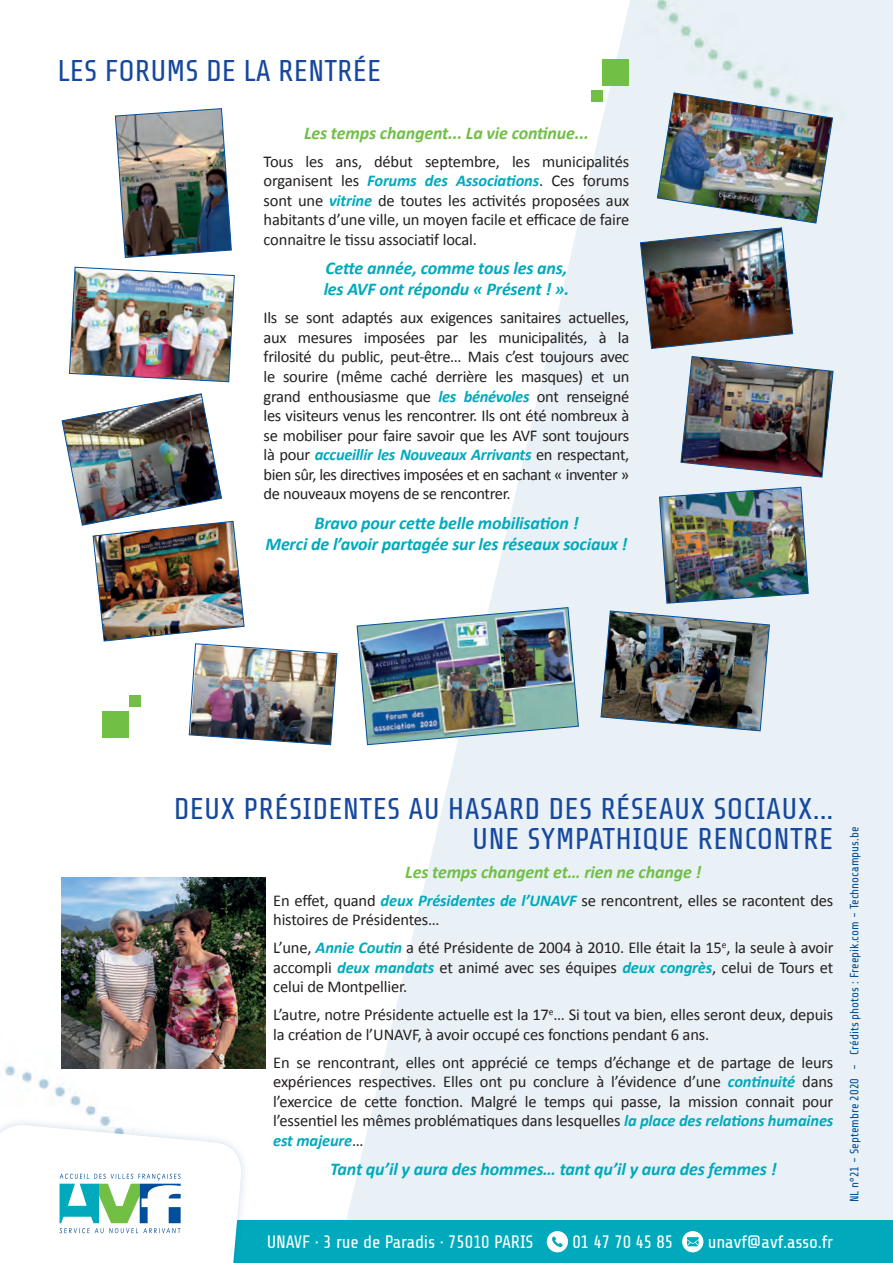
<style>
.page{position:relative;width:893px;height:1263px;background:#fff}
.page>*{position:absolute;margin:0;border:0;box-sizing:border-box;transform-origin:0 0}
.t1{font:30px/30px "Share Tech";letter-spacing:.01em;color:#15489e;text-align:right}
.t2{font:italic 700 18px/21px "Calibri";letter-spacing:-.01em;color:#00aabc}
.t3{font:italic 700 18px "Calibri";letter-spacing:-.01em;color:#71bf44}
.t4{font:18px "Share Tech";letter-spacing:-.01em;color:#fff}
.t5{font:16.5px/19.5px "Calibri";letter-spacing:-.01em;color:#231f20;text-align:justify}
.t6{font:12px "Share Tech";color:#014f9a}
.s1{font-weight:700;font-style:italic;color:#00aabc}
</style>
<div class="page">
<img style="left:4px;top:0;width:889px;height:1220px">
<div style="left:0;top:1220px;width:893px;height:43px;background:#00aabc"></div>
<div style="left:0;top:1116px;width:250px;height:147px;background:#014f9a;opacity:.2"></div>
<svg style="left:0;top:1122px;width:244px;height:141px"></svg>
<img style="left:356px;top:607px;width:223px;height:138px">
<img style="left:69px;top:266px;width:166px;height:116px">
<img style="left:115px;top:108px;width:117px;height:150px">
<img style="left:640px;top:92px;width:193px;height:257px">
<img style="left:600px;top:610px;width:170px;height:122px">
<img style="left:659px;top:486px;width:150px;height:118px">
<img style="left:61px;top:393px;width:277px;height:352px">
<img style="left:680px;top:356px;width:154px;height:122px">
<svg style="left:547px;top:1231px;width:21px;height:21px"></svg>
<svg style="left:682px;top:1231px;width:21px;height:21px"></svg>
<div style="left:602px;top:60px;width:27px;height:26px;background:#71bf44"></div>
<div style="left:591px;top:90px;width:11px;height:12px;background:#71bf44"></div>
<div style="left:102px;top:711px;width:27px;height:27px;background:#71bf44"></div>
<div style="left:129px;top:695px;width:12px;height:12px;background:#71bf44"></div>
<img style="left:61px;top:877px;width:204px;height:192px">
<h1 class="t1" style="left:58px;top:57px;width:325px">LES FORUMS DE LA RENTRÉE</h1>
<p class="t3" style="left:304px;top:122px;width:286px">Les temps changent... La vie continue...</p>
<p class="t5" style="left:264px;top:152px;width:367px">Tous les ans, début septembre, les municipalités organisent les <span class="s1">Forums des Associations</span>. Ces forums sont une <span class="s1">vitrine</span> de toutes les activités proposées aux habitants d’une ville, un moyen facile et efficace de faire connaitre le tissu associatif local.</p>
<p class="t2" style="left:324px;top:258px;width:247px">Cette année, comme tous les ans, les AVF ont répondu « Présent ! ».</p>
<p class="t5" style="left:264px;top:308px;width:367px">Ils se sont adaptés aux exigences sanitaires actuelles, aux mesures imposées par les municipalités, à la frilosité du public, peut-être… Mais c’est toujours avec le sourire (même caché derrière les masques) et un grand enthousiasme que <span class="s1">les bénévoles</span> ont renseigné les visiteurs venus les rencontrer. Ils ont été nombreux à se mobiliser pour faire savoir que les AVF sont toujours là pour <span class="s1">accueillir les Nouveaux Arrivants</span> en respectant, bien sûr, les directives imposées et en sachant « inventer » de nouveaux moyens de se rencontrer.</p>
<p class="t2" style="left:265px;top:512px;width:364px;text-align:center">Bravo pour cette belle mobilisation !<br>Merci de l’avoir partagée sur les réseaux sociaux !</p>
<h1 class="t1" style="left:174px;top:794px;width:661px">DEUX PRÉSIDENTES AU HASARD DES RÉSEAUX SOCIAUX...<br>UNE SYMPATHIQUE RENCONTRE</h1>
<p class="t3" style="left:405px;top:860px;width:298px">Les temps changent et… rien ne change !</p>
<p class="t5" style="left:273px;top:891px;width:562px">En effet, quand <span class="s1">deux Présidentes de l’UNAVF</span> se rencontrent, elles se racontent des histoires de Présidentes…</p>
<p class="t5" style="left:273px;top:938px;width:562px">L’une, <span class="s1">Annie Coutin</span> a été Présidente de 2004 à 2010. Elle était la 15<sup>e</sup>, la seule à avoir accompli <span class="s1">deux mandats</span> et animé avec ses équipes <span class="s1">deux congrès</span>, celui de Tours et celui de Montpellier.</p>
<p class="t5" style="left:273px;top:1005px;width:562px">L’autre, notre Présidente actuelle est la 17<sup>e</sup>… Si tout va bien, elles seront deux, depuis la création de l’UNAVF, à avoir occupé ces fonctions pendant 6 ans.</p>
<p class="t5" style="left:273px;top:1053px;width:562px">En se rencontrant, elles ont apprécié ce temps d’échange et de partage de leurs expériences respectives. Elles ont pu conclure à l’évidence d’une <span class="s1">continuité</span> dans l’exercice de cette fonction. Malgré le temps qui passe, la mission connait pour l’essentiel les mêmes problématiques dans lesquelles <span class="s1">la place des relations humaines est majeure</span>…</p>
<p class="t2" style="left:330px;top:1159px;width:448px">Tant qu’il y aura des hommes… tant qu’il y aura des femmes !</p>
<p class="t4" style="left:267px;top:1233px;width:268px">UNAVF · 3 rue de Paradis · 75010 PARIS</p>
<p class="t4" style="left:572px;top:1233px;width:102px">01 47 70 45 85</p>
<p class="t4" style="left:708px;top:1233px;width:127px">unavf@avf.asso.fr</p>
<p class="t6" style="left:848px;top:1202px;width:377px;rotate:-90deg">NL n°21 - Septembre 2020 - Crédits photos : Freepik.com - Technocampus.be</p>
</div>
